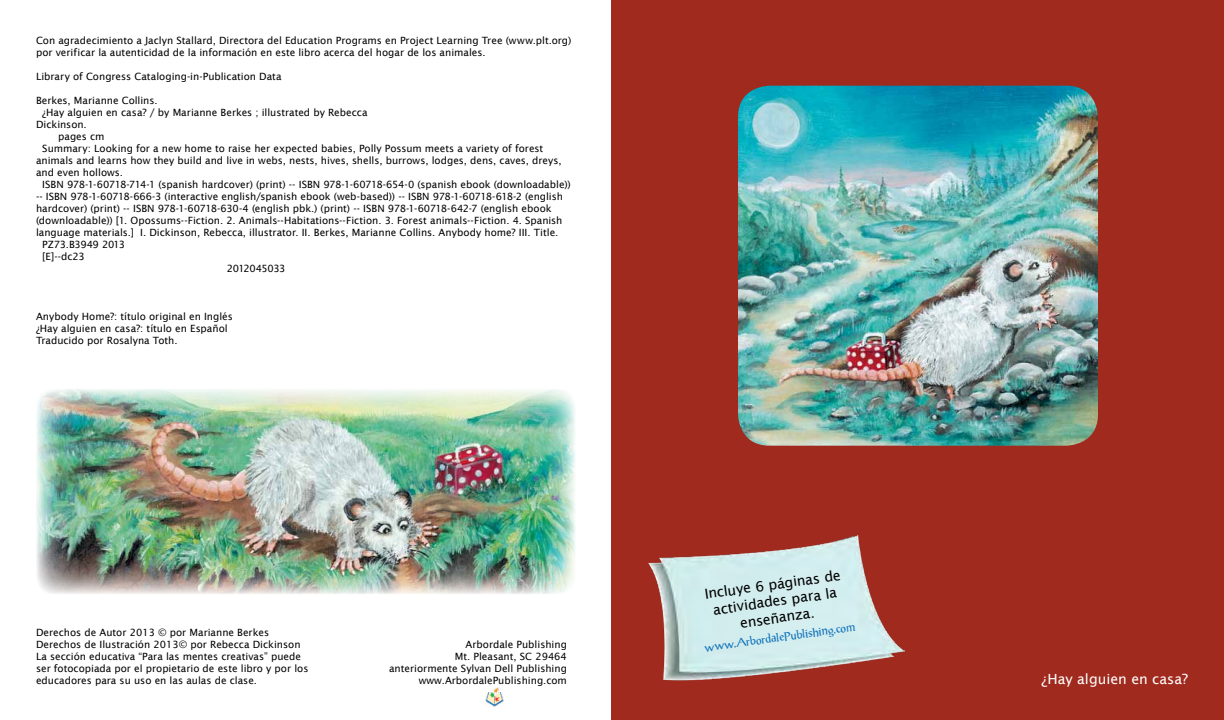
<style>
.page{position:relative;width:1224px;height:720px;background:#fff}
.page>*{position:absolute;margin:0;border:0;box-sizing:border-box;transform-origin:0 0}
.t1{font:14px/16.8px "Lucida Sans";color:#000;text-align:center}
.t2{font:14px "Lucida Sans";color:#fff}
.t3{font:12px "Post Antiqua";color:#1072ba}
.t4{font:10px/12px "Lucida Sans";color:#000}
.t5{font:10px "Lucida Sans";letter-spacing:-.03em;color:#000}
.t6{font:10px "Lucida Sans";letter-spacing:-.05em;color:#000}
</style>
<div class="page">
<div style="left:611px;top:0;width:613px;height:720px;background:#a02a1d"></div>
<img style="left:36px;top:389px;width:539px;height:205px">
<img style="left:648px;top:535px;width:257px;height:146px">
<img style="left:485px;top:687px;width:18px;height:20px">
<img style="left:738px;top:86px;width:360px;height:360px">
<p class="t4" style="left:36px;top:34px;width:537px">Con agradecimiento a Jaclyn Stallard, Directora del Education Programs en Project Learning Tree (www.plt.org) por verificar la autenticidad de la información en este libro acerca del hogar de los animales.</p>
<p class="t4" style="left:36px;top:70px;width:247px">Library of Congress Cataloging-in-Publication Data</p>
<p class="t4" style="left:36px;top:94px;width:123px">Berkes, Marianne Collins.</p>
<p class="t4" style="left:42px;top:106px;width:327px">¿Hay alguien en casa? / by Marianne Berkes ; illustrated by Rebecca</p>
<p class="t4" style="left:36px;top:118px;width:52px">Dickinson.</p>
<p class="t4" style="left:58px;top:130px;width:48px">pages cm</p>
<p class="t4" style="left:42px;top:142px;width:503px">Summary: Looking for a new home to raise her expected babies, Polly Possum meets a variety of forest</p>
<p class="t4" style="left:36px;top:154px;width:527px">animals and learns how they build and live in webs, nests, hives, shells, burrows, lodges, dens, caves, dreys,</p>
<p class="t4" style="left:36px;top:166px;width:89px">and even hollows.</p>
<p class="t4" style="left:42px;top:178px;width:530px">ISBN 978-1-60718-714-1 (spanish hardcover) (print) -- ISBN 978-1-60718-654-0 (spanish ebook (downloadable))</p>
<p class="t4" style="left:36px;top:190px;width:528px">-- ISBN 978-1-60718-666-3 (interactive english/spanish ebook (web-based)) -- ISBN 978-1-60718-618-2 (english</p>
<p class="t4" style="left:36px;top:202px;width:517px">hardcover) (print) -- ISBN 978-1-60718-630-4 (english pbk.) (print) -- ISBN 978-1-60718-642-7 (english ebook</p>
<p class="t4" style="left:36px;top:214px;width:528px">(downloadable)) [1. Opossums--Fiction. 2. Animals--Habitations--Fiction. 3. Forest animals--Fiction. 4. Spanish</p>
<p class="t4" style="left:36px;top:226px;width:524px">language materials.] I. Dickinson, Rebecca, illustrator. II. Berkes, Marianne Collins. Anybody home? III. Title.</p>
<p class="t5" style="left:42px;top:238px;width:84px">PZ73.B3949 2013</p>
<p class="t4" style="left:42px;top:250px;width:44px">[E]--dc23</p>
<p class="t6" style="left:227px;top:262px;width:60px">2012045033</p>
<p class="t4" style="left:36px;top:310px;width:198px">Anybody Home?: título original en Inglés ¿Hay alguien en casa?: título en Español<br>Traducido por Rosalyna Toth.</p>
<p class="t4" style="left:36px;top:626px;width:274px">Derechos de Autor 2013 © por Marianne Berkes Derechos de Ilustración 2013© por Rebecca Dickinson La sección educativa “Para las mentes creativas” puede ser fotocopiada por el propietario de este libro y por los educadores para su uso en las aulas de clase.</p>
<p class="t4" style="left:389px;top:638px;width:179px;text-align:right">Arbordale Publishing<br>Mt. Pleasant, SC 29464 anteriormente Sylvan Dell Publishing www.ArbordalePublishing.com</p>
<h1 class="t1" style="left:704px;top:586px;width:139px;rotate:-8deg">Incluye 6 páginas de actividades para la enseñanza.</h1>
<p class="t3" style="left:704px;top:641px;width:153px;rotate:-8deg">www.ArbordalePublishing.com</p>
<h1 class="t2" style="left:1042px;top:671px;width:148px">¿Hay alguien en casa?</h1>
</div>
